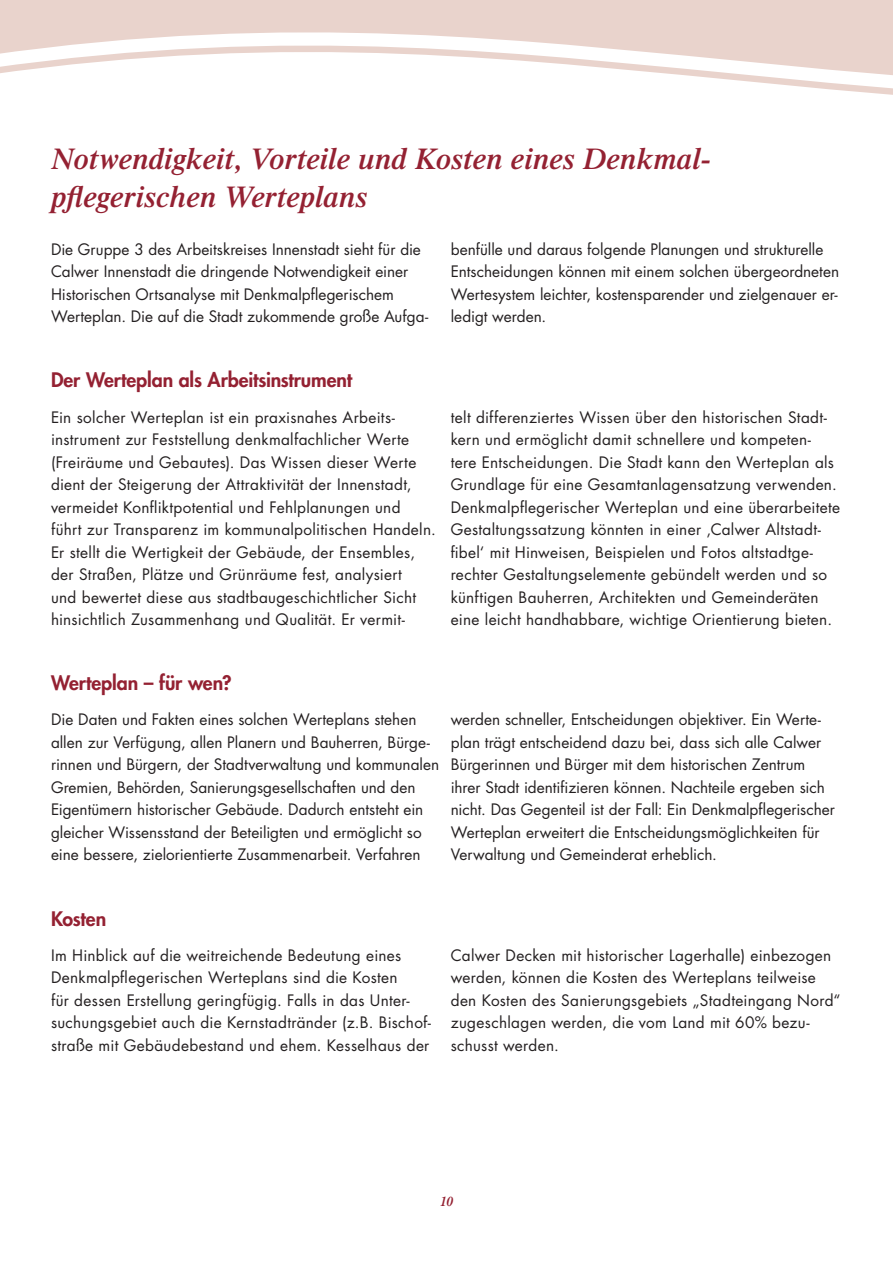
<style>
.page{position:relative;width:893px;height:1263px;background:#fff}
.page>*{position:absolute;margin:0;border:0;box-sizing:border-box;transform-origin:0 0}
.t1{font:italic 600 30px/37.5px "Times LT Std";letter-spacing:.005em;color:#942132}
.t2{font:800 19.5px "Futura Std";letter-spacing:-.005em;color:#942132}
.t3{font:15.3px/22.5px "Futura Std";letter-spacing:.01em;color:#231f20}
.t4{font:italic 600 13.5px "Times LT Std";color:#942132}
</style>
<div class="page">
<svg style="left:0;top:0;width:893px;height:95px;fill:#e9d3cc"></svg>
<h1 class="t1" style="left:51px;top:140px;width:659px">Notwendigkeit, Vorteile und Kosten eines Denkmal&shy;pflegerischen Werteplans</h1>
<p class="t3" style="left:51px;top:238px;width:379px">Die Gruppe 3 des Arbeitskreises Innenstadt sieht für die Calwer Innenstadt die dringende Notwendigkeit einer Historischen Ortsanalyse mit Denkmalpflegerischem Werteplan. Die auf die Stadt zukommende große Aufga-</p>
<p class="t3" style="left:451px;top:238px;width:390px">benfülle und daraus folgende Planungen und strukturelle Entscheidungen können mit einem solchen übergeordneten Wertesystem leichter, kostensparender und zielgenauer er-- ledigt werden.</p>
<p class="t2" style="left:51px;top:368px;width:303px">Der Werteplan als Arbeitsinstrument</p>
<p class="t3" style="left:51px;top:406px;width:383px">Ein solcher Werteplan ist ein praxisnahes Arbeits&shy;instrument zur Feststellung denkmalfachlicher Werte (Freiräume und Gebautes). Das Wissen dieser Werte dient der Steigerung der Attraktivität der Innenstadt, vermeidet Konfliktpotential und Fehlplanungen und führt zur Transparenz im kommunalpolitischen Handeln.<br>Er stellt die Wertigkeit der Gebäude, der Ensembles, der Straßen, Plätze und Grünräume fest, analysiert<br>und bewertet diese aus stadtbaugeschichtlicher Sicht hinsichtlich Zusammenhang und Qualität. Er vermit-</p>
<p class="t3" style="left:451px;top:406px;width:391px">telt differenziertes Wissen über den historischen Stadt&shy;kern und ermöglicht damit schnellere und kompeten&shy;tere Entscheidungen. Die Stadt kann den Werteplan als Grundlage für eine Gesamtanlagensatzung verwenden.<br>Denkmalpflegerischer Werteplan und eine überarbeitete Gestaltungssatzung könnten in einer ‚Calwer Altstadt&shy;fibel‘ mit Hinweisen, Beispielen und Fotos altstadtge&shy;rechter Gestaltungselemente gebündelt werden und so künftigen Bauherren, Architekten und Gemeinderäten eine leicht handhabbare, wichtige Orientierung bieten.</p>
<p class="t2" style="left:51px;top:671px;width:182px">Werteplan – für wen?</p>
<p class="t3" style="left:51px;top:709px;width:390px">Die Daten und Fakten eines solchen Werteplans stehen allen zur Verfügung, allen Planern und Bauherren, Bürge&shy;rinnen und Bürgern, der Stadtverwaltung und kommunalen Gremien, Behörden, Sanierungsgesellschaften und den Eigentümern historischer Gebäude. Dadurch entsteht ein gleicher Wissensstand der Beteiligten und ermöglicht so eine bessere, zielorientierte Zusammenarbeit. Verfahren</p>
<p class="t3" style="left:451px;top:709px;width:386px">werden schneller, Entscheidungen objektiver. Ein Werte&shy;plan trägt entscheidend dazu bei, dass sich alle Calwer Bürgerinnen und Bürger mit dem historischen Zentrum ihrer Stadt identifizieren können. Nachteile ergeben sich nicht. Das Gegenteil ist der Fall: Ein Denkmalpflegerischer Werteplan erweitert die Entscheidungsmöglichkeiten für Verwaltung und Gemeinderat erheblich.</p>
<p class="t2" style="left:51px;top:906px;width:57px">Kosten</p>
<p class="t3" style="left:51px;top:944px;width:382px">Im Hinblick auf die weitreichende Bedeutung eines Denkmalpflegerischen Werteplans sind die Kosten<br>für dessen Erstellung geringfügig. Falls in das Unter&shy;suchungsgebiet auch die Kernstadtränder (z. B. Bischof&shy;straße mit Gebäudebestand und ehem. Kesselhaus der</p>
<p class="t3" style="left:451px;top:944px;width:391px">Calwer Decken mit historischer Lagerhalle) einbezogen werden, können die Kosten des Werteplans teilweise den Kosten des Sanierungsgebiets „Stadteingang Nord“ zugeschlagen werden, die vom Land mit 60% bezu&shy;schusst werden.</p>
<p class="t4" style="left:440px;top:1194px;width:15px">10</p>
</div>
